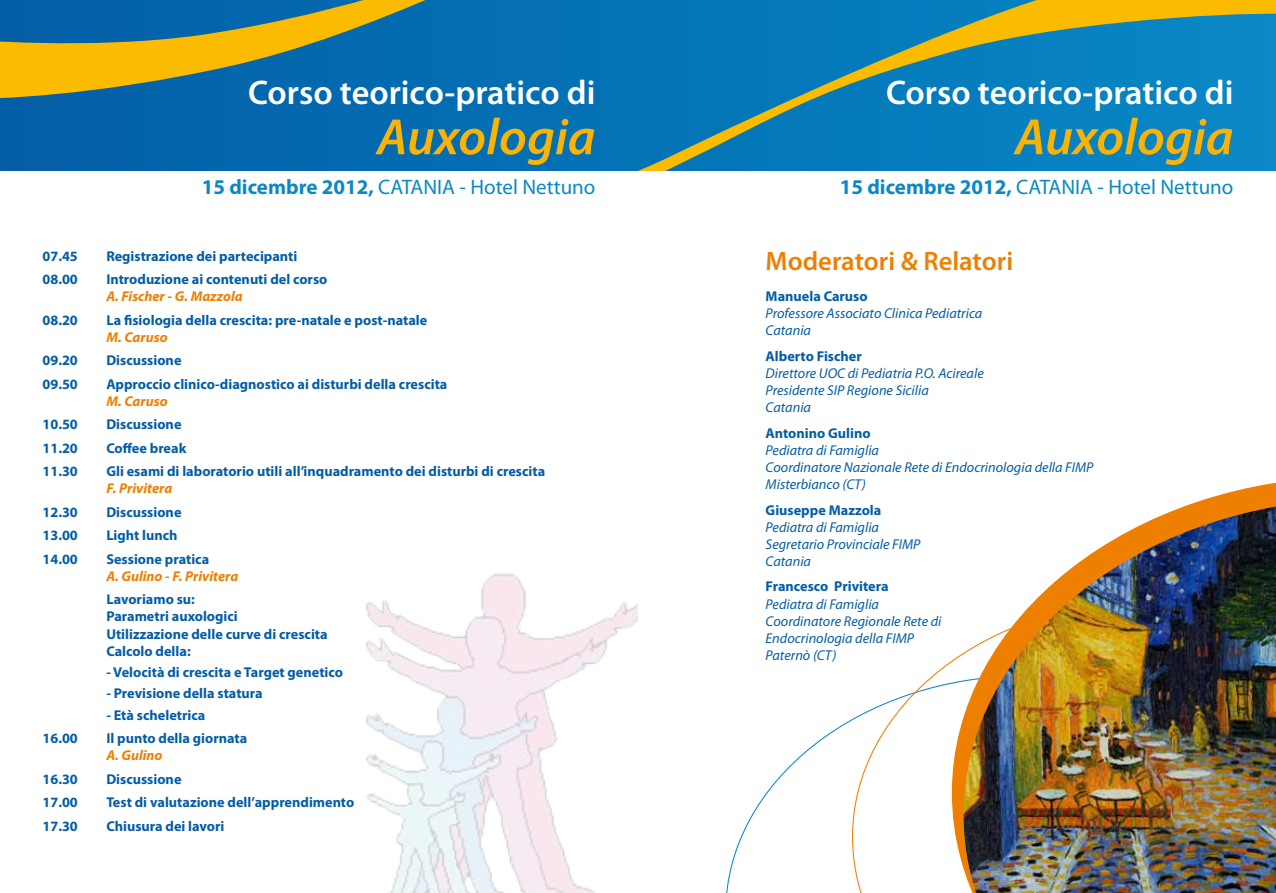
<style>
.page{position:relative;width:1276px;height:893px;background:#fff}
.page>*{position:absolute;margin:0;border:0;box-sizing:border-box;transform-origin:0 0}
.t1{font:italic 600 51.45px "Myriad Pro";color:#f9b208}
.t2{font:600 34.2px "Myriad Pro";color:#fff}
.t3{font:600 26.7px "Myriad Pro";color:#ee7f00}
.t4{font:21px "Myriad Pro";color:#0b89c6}
.t5{font:700 14.25px/17.1px "Myriad Pro";color:#045da5}
.t6{font:italic 14.25px/17.1px "Myriad Pro";color:#045da5}
.t7{font:italic 700 14.25px "Myriad Pro";color:#ee7f00}
.s1{font-weight:700}
</style>
<div class="page">
<svg style="left:852px;top:660px;width:100px;height:233px"></svg>
<svg style="left:952px;top:482px;width:324px;height:385px"></svg>
<div style="left:0;top:0;width:1276px;height:170px;background:linear-gradient(to bottom,#0472b5,#0467ad)"></div>
<svg style="left:0;top:0;width:425px;height:99px;background:#5d846c"></svg>
<svg style="left:640px;top:0;width:636px;height:170px;background:#1e83aa"></svg>
<img style="left:366px;top:573px;width:272px;height:320px">
<img style="left:963px;top:507px;width:313px;height:386px">
<h2 class="t2" style="left:248px;top:71px;width:349px">Corso teorico-pratico di</h2>
<h1 class="t1" style="left:377px;top:104px;width:220px">Auxologia</h1>
<h2 class="t2" style="left:886px;top:71px;width:349px">Corso teorico-pratico di</h2>
<h1 class="t1" style="left:1014px;top:104px;width:220px">Auxologia</h1>
<h3 class="t4" style="left:202px;top:174px;width:395px"><span class="s1">15 dicembre 2012,</span> CATANIA - Hotel Nettuno</h3>
<h3 class="t4" style="left:840px;top:174px;width:395px"><span class="s1">15 dicembre 2012,</span> CATANIA - Hotel Nettuno</h3>
<p class="t5" style="left:43px;top:247px;width:37px">07.45</p>
<p class="t5" style="left:106px;top:247px;width:192px">Registrazione dei partecipanti</p>
<p class="t5" style="left:43px;top:270px;width:37px">08.00</p>
<p class="t5" style="left:106px;top:270px;width:223px">Introduzione ai contenuti del corso</p>
<p class="t7" style="left:106px;top:287px;width:138px">A. Fischer - G. Mazzola</p>
<p class="t5" style="left:43px;top:311px;width:37px">08.20</p>
<p class="t5" style="left:106px;top:311px;width:322px">La fisiologia della crescita: pre-natale e post-natale</p>
<p class="t7" style="left:106px;top:328px;width:63px">M. Caruso</p>
<p class="t5" style="left:43px;top:351px;width:37px">09.20</p>
<p class="t5" style="left:106px;top:351px;width:77px">Discussione</p>
<p class="t5" style="left:43px;top:375px;width:37px">09.50</p>
<p class="t5" style="left:106px;top:375px;width:343px">Approccio clinico-diagnostico ai disturbi della crescita</p>
<p class="t7" style="left:106px;top:392px;width:63px">M. Caruso</p>
<p class="t5" style="left:43px;top:415px;width:37px">10.50</p>
<p class="t5" style="left:106px;top:415px;width:77px">Discussione</p>
<p class="t5" style="left:43px;top:439px;width:37px">11.20</p>
<p class="t5" style="left:106px;top:439px;width:82px">Coffee break</p>
<p class="t5" style="left:43px;top:462px;width:37px">11.30</p>
<p class="t5" style="left:106px;top:462px;width:440px">Gli esami di laboratorio utili all’inquadramento dei disturbi di crescita</p>
<p class="t7" style="left:106px;top:479px;width:67px">F. Privitera</p>
<p class="t5" style="left:43px;top:503px;width:37px">12.30</p>
<p class="t5" style="left:106px;top:503px;width:77px">Discussione</p>
<p class="t5" style="left:43px;top:526px;width:37px">13.00</p>
<p class="t5" style="left:106px;top:526px;width:73px">Light lunch</p>
<p class="t5" style="left:43px;top:550px;width:37px">14.00</p>
<p class="t5" style="left:106px;top:550px;width:104px">Sessione pratica</p>
<p class="t7" style="left:106px;top:567px;width:133px">A. Gulino - F. Privitera</p>
<p class="t5" style="left:106px;top:590px;width:223px">Lavoriamo su:<br>Parametri auxologici<br>Utilizzazione delle curve di crescita<br>Calcolo della:</p>
<p class="t5" style="left:106px;top:663px;width:238px">- Velocità di crescita e Target genetico</p>
<p class="t5" style="left:106px;top:684px;width:158px">- Previsione della statura</p>
<p class="t5" style="left:106px;top:706px;width:101px">- Età scheletrica</p>
<p class="t5" style="left:43px;top:729px;width:37px">16.00</p>
<p class="t5" style="left:106px;top:729px;width:142px">Il punto della giornata</p>
<p class="t7" style="left:106px;top:746px;width:58px">A. Gulino</p>
<p class="t5" style="left:43px;top:770px;width:37px">16.30</p>
<p class="t5" style="left:106px;top:770px;width:77px">Discussione</p>
<p class="t5" style="left:43px;top:793px;width:37px">17.00</p>
<p class="t5" style="left:106px;top:793px;width:249px">Test di valutazione dell’apprendimento</p>
<p class="t5" style="left:43px;top:817px;width:37px">17.30</p>
<p class="t5" style="left:106px;top:817px;width:120px">Chiusura dei lavori</p>
<h3 class="t3" style="left:765px;top:244px;width:249px">Moderatori &amp; Relatori</h3>
<p class="t5" style="left:765px;top:287px;width:104px">Manuela Caruso</p>
<p class="t6" style="left:765px;top:304px;width:218px">Professore Associato Clinica Pediatrica<br>Catania</p>
<p class="t5" style="left:765px;top:347px;width:98px">Alberto Fischer</p>
<p class="t6" style="left:765px;top:364px;width:220px">Direttore UOC di Pediatria P.O. Acireale<br>Presidente SIP Regione Sicilia<br>Catania</p>
<p class="t5" style="left:765px;top:424px;width:107px">Antonino Gulino</p>
<p class="t6" style="left:765px;top:441px;width:329px">Pediatra di Famiglia<br>Coordinatore Nazionale Rete di Endocrinologia della FIMP<br>Misterbianco (CT)</p>
<p class="t5" style="left:765px;top:501px;width:117px">Giuseppe Mazzola</p>
<p class="t6" style="left:765px;top:518px;width:156px">Pediatra di Famiglia<br>Segretario Provinciale FIMP<br>Catania</p>
<p class="t5" style="left:765px;top:578px;width:124px">Francesco Privitera</p>
<p class="t6" style="left:765px;top:595px;width:177px">Pediatra di Famiglia<br>Coordinatore Regionale Rete di<br>Endocrinologia della FIMP<br>Paternò (CT)</p>
</div>
